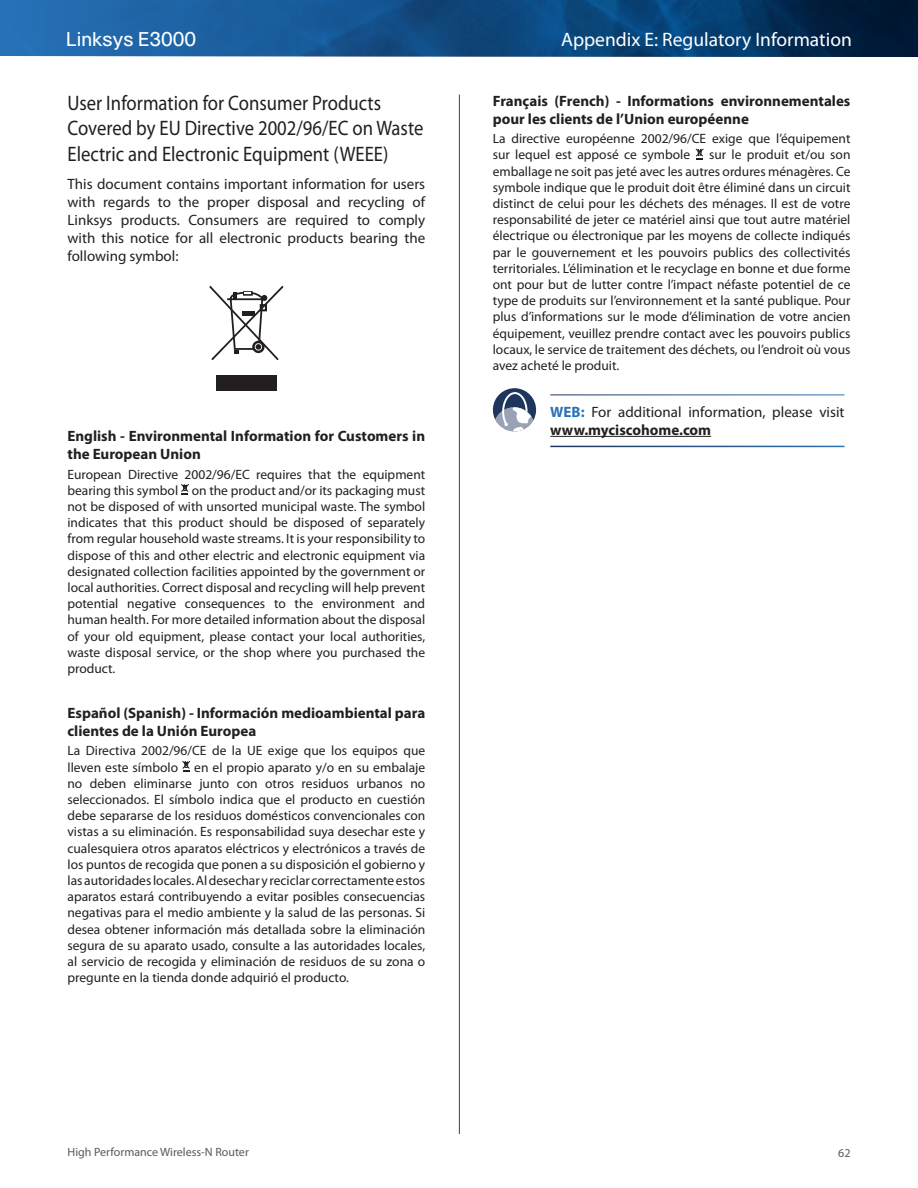
<style>
.page{position:relative;width:918px;height:1188px;background:#fff}
.page>*{position:absolute;margin:0;border:0;box-sizing:border-box;transform-origin:0 0}
.t1{font:21px/25.2px "Myriad Pro";color:#231f20;scale:.89 1}
.t2{font:19.5px "Myriad Pro";color:#fff}
.t3{font:19.5px "Cisco";color:#fff}
.t4{font:15px/18px "Myriad Pro";color:#231f20;text-align:justify}
.t5{font:700 15px/18px "Myriad Pro";color:#231f20}
.t6{font:13.5px/16.2px "Myriad Pro";color:#231f20;text-align:justify}
.t7{font:12px "Myriad Pro";color:#58595b}
.s1{font-weight:700;color:#2972b9}
.s2{font-weight:700}
</style>
<div class="page">
<img style="left:0;top:0;width:918px;height:57px">
<div style="left:216px;top:375px;width:60px;height:16px;background:#231f20"></div>
<svg style="left:209px;top:285px;width:75px;height:76px"></svg>
<svg style="left:181px;top:484px;width:8px;height:11px"></svg>
<svg style="left:182px;top:761px;width:8px;height:11px"></svg>
<svg style="left:696px;top:149px;width:8px;height:10px"></svg>
<svg style="left:493px;top:388px;width:44px;height:44px"></svg>
<hr style="left:550px;top:436px;width:161px;height:1px;background:#231f20">
<h2 class="t3" style="left:66px;top:28px;width:132px">Linksys E3000</h2>
<h2 class="t2" style="left:561px;top:27px;width:292px">Appendix E: Regulatory Information</h2>
<h1 class="t1" style="left:68px;top:90px;width:401px">User Information for Consumer Products<br>Covered by EU Directive 2002/96/EC on Waste<br>Electric and Electronic Equipment (WEEE)</h1>
<p class="t4" style="left:68px;top:175px;width:359px">This document contains important information for users with regards to the proper disposal and recycling of Linksys products. Consumers are required to comply with this notice for all electronic products bearing the following symbol:</p>
<p class="t5" style="left:68px;top:427px;width:359px">English - Environmental Information for Customers in the European Union</p>
<p class="t6" style="left:67px;top:466px;width:359px">European Directive 2002/96/EC requires that the equipment bearing this symbol on the product and/or its packaging must not be disposed of with unsorted municipal waste. The symbol indicates that this product should be disposed of separately from regular household waste streams. It is your responsibility to dispose of this and other electric and electronic equipment via designated collection facilities appointed by the government or local authorities. Correct disposal and recycling will help prevent potential negative consequences to the environment and human health. For more detailed information about the disposal of your old equipment, please contact your local authorities, waste disposal service, or the shop where you purchased the product.</p>
<p class="t5" style="left:68px;top:703px;width:359px">Español (Spanish) - Información medioambiental para clientes de la Unión Europea</p>
<p class="t6" style="left:68px;top:743px;width:359px">La Directiva 2002/96/CE de la UE exige que los equipos que lleven este símbolo en el propio aparato y/o en su embalaje no deben eliminarse junto con otros residuos urbanos no seleccionados. El símbolo indica que el producto en cuestión debe separarse de los residuos domésticos convencionales con vistas a su eliminación. Es responsabilidad suya desechar este y cualesquiera otros aparatos eléctricos y electrónicos a través de los puntos de recogida que ponen a su disposición el gobierno y las autoridades locales. Al desechar y reciclar correctamente estos aparatos estará contribuyendo a evitar posibles consecuencias negativas para el medio ambiente y la salud de las personas. Si desea obtener información más detallada sobre la eliminación segura de su aparato usado, consulte a las autoridades locales, al servicio de recogida y eliminación de residuos de su zona o pregunte en la tienda donde adquirió el producto.</p>
<p class="t5" style="left:493px;top:91px;width:359px">Français (French) - Informations environnementales pour les clients de l’Union européenne</p>
<p class="t6" style="left:493px;top:130px;width:359px">La directive européenne 2002/96/CE exige que l’équipement sur lequel est apposé ce symbole</p>
<p class="t6" style="left:493px;top:147px;width:359px;text-indent:216px">sur le produit et/ou son emballage ne soit pas jeté avec les autres ordures ménagères. Ce symbole indique que le produit doit être éliminé dans un circuit distinct de celui pour les déchets des ménages. Il est de votre responsabilité de jeter ce matériel ainsi que tout autre matériel électrique ou électronique par les moyens de collecte indiqués par le gouvernement et les pouvoirs publics des collectivités territoriales. L’élimination et le recyclage en bonne et due forme ont pour but de lutter contre l’impact néfaste potentiel de ce type de produits sur l’environnement et la santé publique. Pour plus d’informations sur le mode d’élimination de votre ancien équipement, veuillez prendre contact avec les pouvoirs publics locaux, le service de traitement des déchets, ou l’endroit où vous avez acheté le produit.</p>
<p class="t4" style="left:550px;top:403px;width:296px"><span class="s1">WEB:</span> For additional information, please visit <span class="s2">www.myciscohome.com</span></p>
<p class="t7" style="left:68px;top:1145px;width:183px">High Performance Wireless-N Router</p>
<p class="t7" style="left:838px;top:1146px;width:14px">62</p>
</div>
